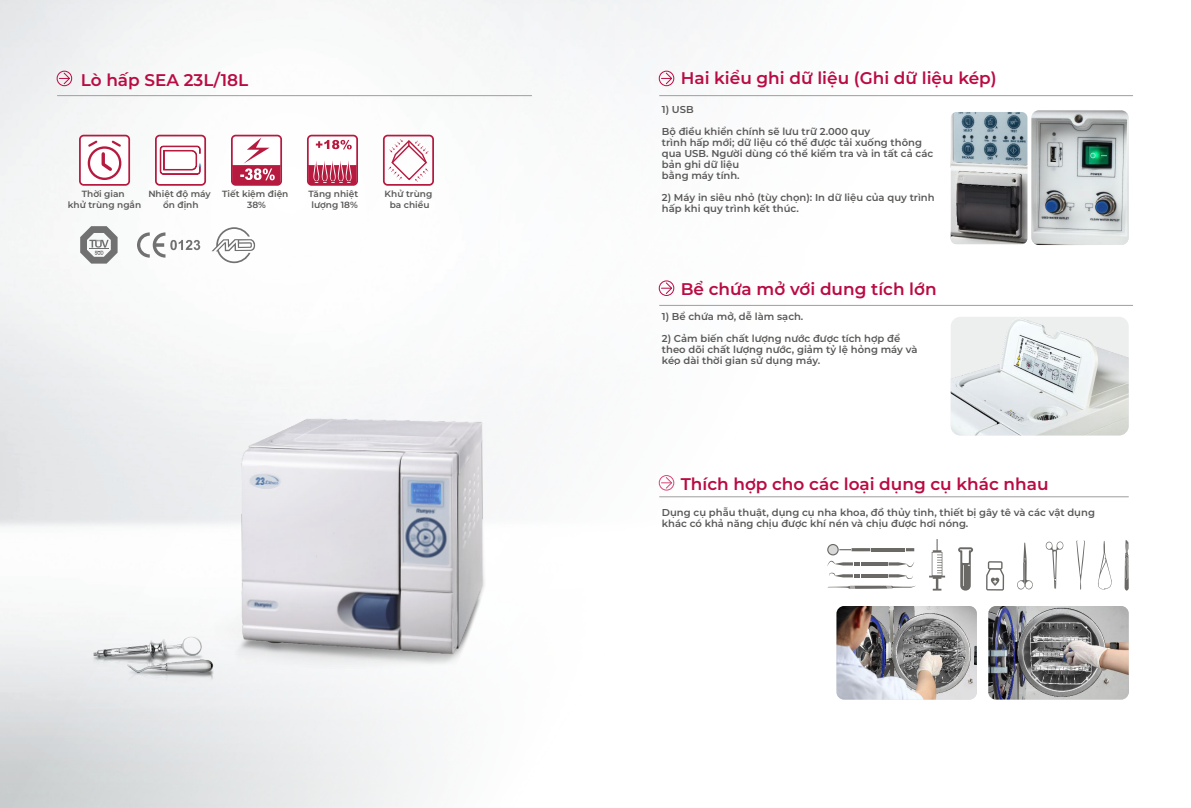
<style>
.page{position:relative;width:1191px;height:808px;background:#fff}
.page>*{position:absolute;margin:0;border:0;box-sizing:border-box;transform-origin:0 0}
.t1{font:600 16.9px "Montserrat";color:#ba0b43}
.t2{font:600 10px/11px "Montserrat";color:#595857}
.t3{font:600 9px/10.8px "Montserrat";color:#595857;text-align:center}
</style>
<div class="page">
<img style="left:0;top:0;width:1133px;height:808px">
<div style="left:57px;top:71px;width:15px;height:15px;border:1px solid #ba0b43;border-radius:50%"></div>
<svg style="left:59px;top:73px;width:11px;height:11px"></svg>
<hr style="left:57px;top:95px;width:475px;height:1px;background:#9e9e9f">
<svg style="left:231px;top:135px;width:51px;height:51px"></svg>
<svg style="left:307px;top:135px;width:51px;height:51px"></svg>
<svg style="left:155px;top:135px;width:51px;height:51px"></svg>
<svg style="left:211px;top:227px;width:44px;height:36px"></svg>
<svg style="left:137px;top:232px;width:63px;height:26px"></svg>
<svg style="left:80px;top:226px;width:38px;height:38px"></svg>
<hr style="left:659px;top:497px;width:469px;height:1px;background:#9e9e9f">
<div style="left:659px;top:475px;width:15px;height:15px;border:1px solid #d54975;border-radius:50%"></div>
<svg style="left:661px;top:477px;width:11px;height:11px"></svg>
<svg style="left:929px;top:539px;width:16px;height:51px"></svg>
<svg style="left:986px;top:561px;width:18px;height:29px"></svg>
<div style="left:989px;top:562px;width:12px;height:6px;background:#fff"></div>
<svg style="left:958px;top:547px;width:15px;height:43px"></svg>
<svg style="left:1124px;top:540px;width:4px;height:51px"></svg>
<svg style="left:1045px;top:541px;width:18px;height:48px"></svg>
<svg style="left:1017px;top:542px;width:16px;height:48px"></svg>
<svg style="left:1076px;top:541px;width:9px;height:48px"></svg>
<svg style="left:827px;top:561px;width:87px;height:6px"></svg>
<svg style="left:829px;top:573px;width:83px;height:6px"></svg>
<svg style="left:839px;top:548px;width:75px;height:3px"></svg>
<svg style="left:827px;top:544px;width:11px;height:11px"></svg>
<div style="left:828px;top:545px;width:9px;height:9px;background:#d8d8d8;border-radius:50%"></div>
<svg style="left:827px;top:585px;width:89px;height:4px"></svg>
<svg style="left:1097px;top:541px;width:15px;height:49px"></svg>
<img style="left:836px;top:606px;width:141px;height:93px">
<img style="left:988px;top:606px;width:140px;height:93px">
<hr style="left:659px;top:95px;width:474px;height:1px;background:#9e9e9f">
<div style="left:659px;top:71px;width:15px;height:15px;border:1px solid #ba0b43;border-radius:50%"></div>
<svg style="left:661px;top:73px;width:11px;height:11px"></svg>
<img style="left:950px;top:317px;width:178px;height:118px">
<hr style="left:659px;top:305px;width:474px;height:1px;background:#9e9e9f">
<div style="left:659px;top:281px;width:15px;height:15px;border:1px solid #ba0b43;border-radius:50%"></div>
<svg style="left:661px;top:282px;width:11px;height:12px"></svg>
<img style="left:1031px;top:110px;width:97px;height:135px">
<img style="left:950px;top:112px;width:77px;height:132px">
<img style="left:214px;top:421px;width:273px;height:269px">
<img style="left:228px;top:399px;width:278px;height:274px">
<img style="left:92px;top:636px;width:122px;height:48px">
<svg style="left:79px;top:135px;width:51px;height:51px"></svg>
<svg style="left:383px;top:135px;width:51px;height:51px"></svg>
<h1 class="t1" style="left:81px;top:68px;width:169px">Lò hấp SEA 23L/18L</h1>
<h1 class="t1" style="left:681px;top:66px;width:317px">Hai kiểu ghi dữ liệu (Ghi dữ liệu kép)</h1>
<p class="t3" style="left:68px;top:188px;width:75px">Thời gian<br>khử trùng ngắn</p>
<p class="t3" style="left:148px;top:188px;width:64px">Nhiệt độ máy ổn định</p>
<p class="t3" style="left:222px;top:188px;width:68px">Tiết kiệm điện<br>38%</p>
<p class="t3" style="left:308px;top:188px;width:51px">Tăng nhiệt lượng 18%</p>
<p class="t3" style="left:384px;top:188px;width:49px">Khử trùng ba chiều</p>
<p class="t2" style="left:662px;top:103px;width:33px">1) USB</p>
<p class="t2" style="left:662px;top:125px;width:273px">Bộ điều khiển chính sẽ lưu trữ 2.000 quy<br>trình hấp mới; dữ liệu có thể được tải xuống thông qua USB. Người dùng có thể kiểm tra và in tất cả các bản ghi dữ liệu<br>bằng máy tính.</p>
<p class="t2" style="left:662px;top:191px;width:274px">2) Máy in siêu nhỏ (tùy chọn): In dữ liệu của quy trình hấp khi quy trình kết thúc.</p>
<h1 class="t1" style="left:681px;top:277px;width:257px">Bể chứa mở với dung tích lớn</h1>
<p class="t2" style="left:662px;top:310px;width:143px">1) Bể chứa mở, dễ làm sạch.</p>
<p class="t2" style="left:662px;top:332px;width:257px">2) Cảm biến chất lượng nước được tích hợp để theo dõi chất lượng nước, giảm tỷ lệ hỏng máy và kéo dài thời gian sử dụng máy.</p>
<h1 class="t1" style="left:681px;top:472px;width:369px">Thích hợp cho các loại dụng cụ khác nhau</h1>
<p class="t2" style="left:662px;top:507px;width:434px">Dụng cụ phẫu thuật, dụng cụ nha khoa, đồ thủy tinh, thiết bị gây tê và các vật dụng khác có khả năng chịu được khí nén và chịu được hơi nóng.</p>
</div>
